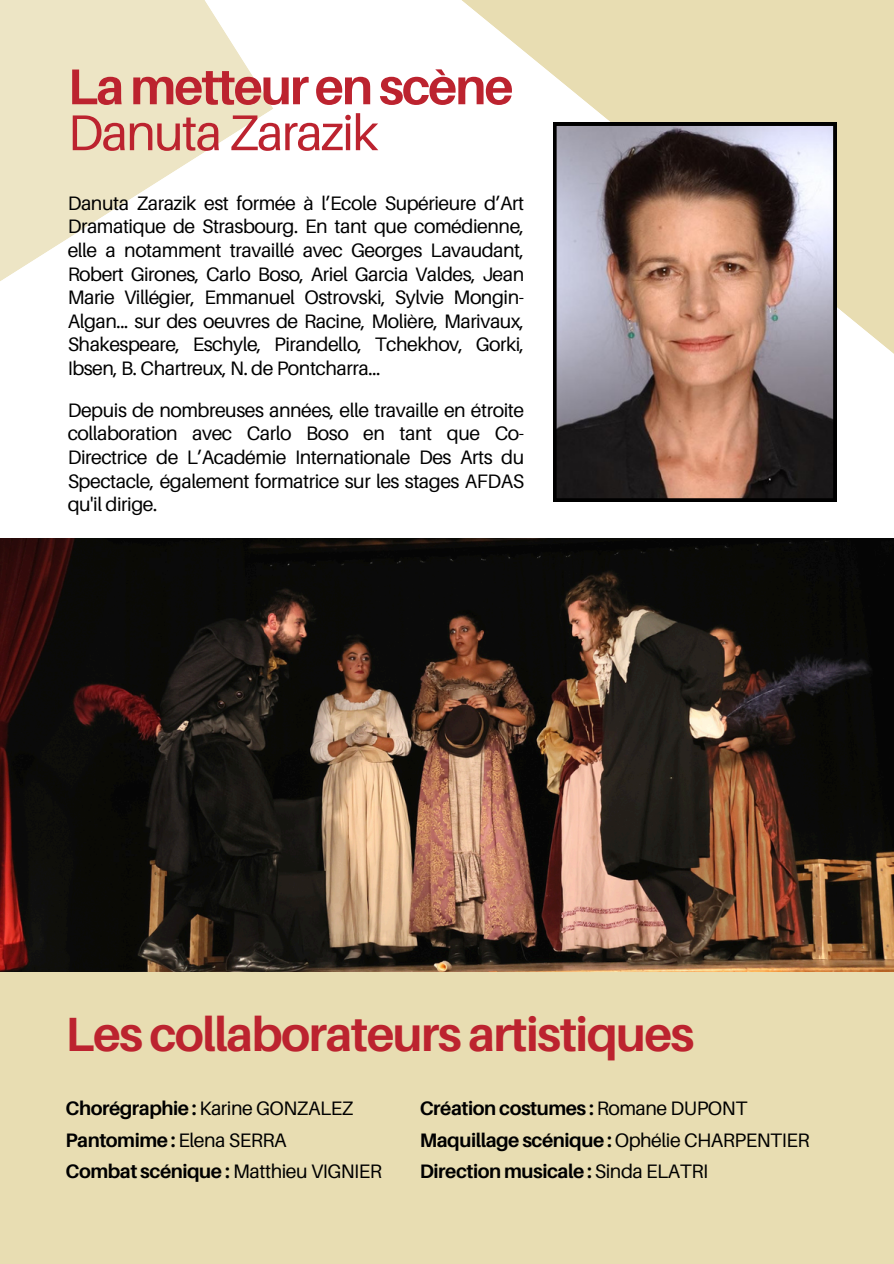
<style>
.page{position:relative;width:894px;height:1264px;background:#fff}
.page>*{position:absolute;margin:0;border:0;box-sizing:border-box;transform-origin:0 0}
.t1{font:700 50.25px/45.9px "Aileron";letter-spacing:-.04em;color:#bc232f}
.t2{font:700 48px "Aileron";letter-spacing:-.03em;color:#bc232f}
.t3{font:19.5px/23.7px "Aileron";letter-spacing:-.025em;color:#000;text-align:justify}
.t4{font:700 19.5px "Aileron";letter-spacing:-.025em;color:#000}
.s1{font-weight:400}
.s2{font-weight:700}
</style>
<div class="page">
<svg style="left:0;top:0;width:273px;height:539px"></svg>
<svg style="left:298px;top:0;width:595px;height:539px"></svg>
<div style="left:0;top:971px;width:893px;height:292px;background:#e8ddb2"></div>
<img style="left:0;top:539px;width:893px;height:432px">
<svg style="left:553px;top:123px;width:283px;height:378px;background:#8c756f"></svg>
<p class="t1" style="left:68px;top:63px;width:447px">Lametteurenscène<br><span class="s1">Danuta Zarazik</span></p>
<p class="t3" style="left:68px;top:190px;width:458px">Danuta Zarazik est formée à l’Ecole Supérieure d’Art Dramatique de Strasbourg. En tant que comédienne, elle a notamment travaillé avec Georges Lavaudant, Robert Girones, Carlo Boso, Ariel Garcia Valdes, Jean Marie Villégier, Emmanuel Ostrovski, Sylvie Mongin-Algan... sur des oeuvres de Racine, Molière, Marivaux, Shakespeare, Eschyle, Pirandello, Tchekhov, Gorki, Ibsen, B. Chartreux, N. de Pontcharra…</p>
<p class="t3" style="left:68px;top:397px;width:458px">Depuis de nombreuses années, elle travaille en étroite collaboration avec Carlo Boso en tant que Co-Directrice de L’Académie Internationale Des Arts du Spectacle, également formatrice sur les stages AFDAS qu'il dirige.</p>
<p class="t2" style="left:65px;top:1004px;width:630px">Les collaborateurs artistiques</p>
<h1 class="t3" style="left:65px;top:1096px;width:289px"><span class="s2">Chorégraphie :</span> Karine GONZALEZ</h1>
<p class="t4" style="left:65px;top:1127px;width:222px">Pantomime : <span class="s1">Elena SERRA</span></p>
<p class="t4" style="left:65px;top:1159px;width:318px">Combat scénique : <span class="s1">Matthieu VIGNIER</span></p>
<p class="t4" style="left:419px;top:1096px;width:329px">Création costumes : <span class="s1">Romane DUPONT</span></p>
<p class="t4" style="left:419px;top:1127px;width:391px">Maquillage scénique : <span class="s1">Ophélie CHARPENTIER</span></p>
<p class="t4" style="left:419px;top:1159px;width:290px">Direction musicale : <span class="s1">Sinda ELATRI</span></p>
</div>
